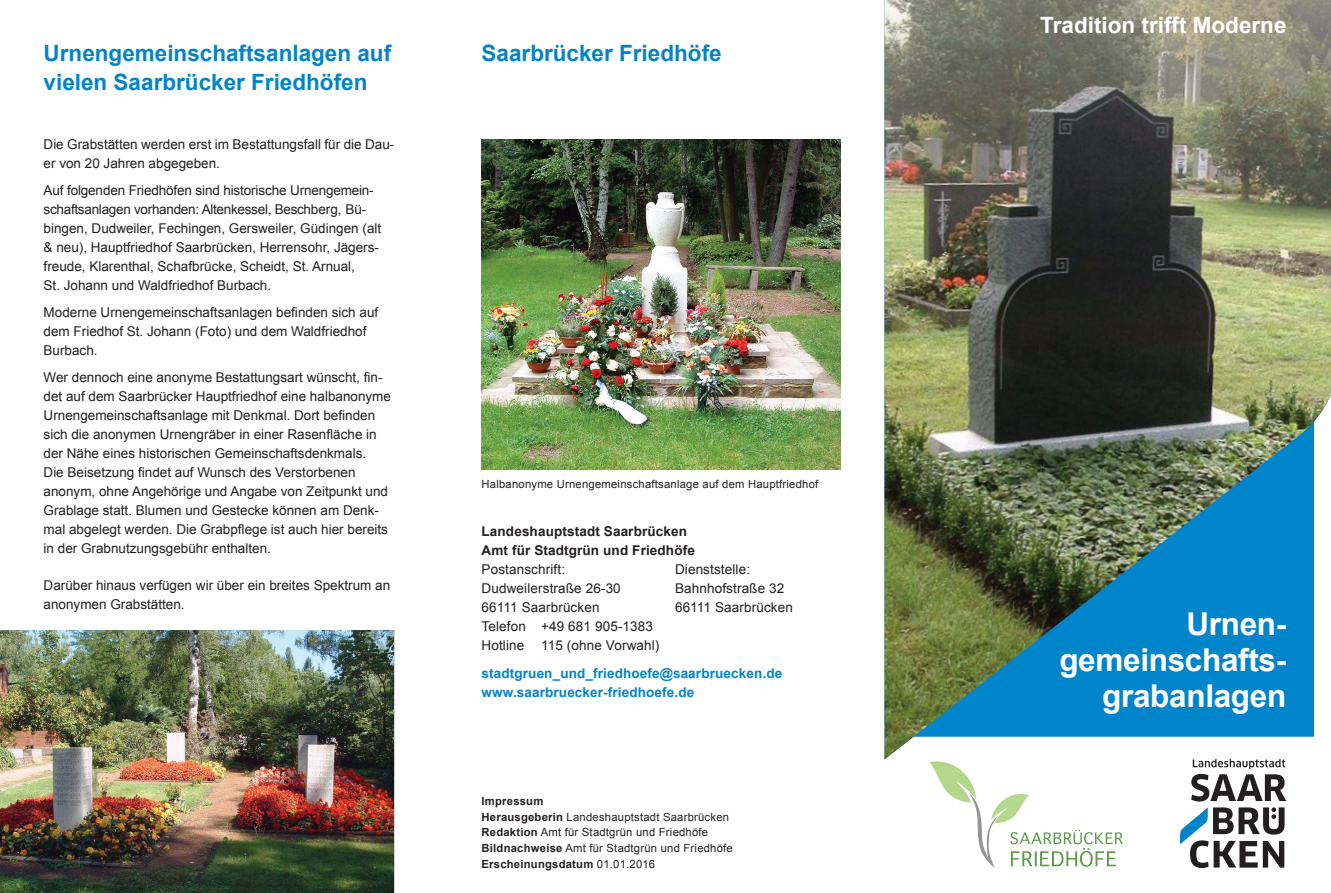
<style>
.page{position:relative;width:1331px;height:893px;background:#fff}
.page>*{position:absolute;margin:0;border:0;box-sizing:border-box;transform-origin:0 0}
.t1{font:700 31.5px/36px "Arial";letter-spacing:-.01em;color:#fff;text-align:right}
.t2{font:700 22.5px/29.2px "Arial";color:#0084ca}
.t3{font:700 22.5px "Arial";color:#fff}
.t4{font:13.5px/18.9px "Arial";color:#231f20}
.t5{font:700 13.5px/18.9px "Arial";letter-spacing:.01em;color:#0084ca}
.t6{font:700 13.5px/18.9px "Arial";letter-spacing:.01em;color:#231f20}
.t7{font:11.25px/15.8px "Arial";letter-spacing:.02em;color:#231f20}
.s1{font-weight:700}
</style>
<div class="page">
<svg style="left:1180px;top:759px;width:106px;height:109px"></svg>
<svg style="left:929px;top:761px;width:194px;height:107px"></svg>
<img style="left:0;top:631px;width:394px;height:262px">
<img style="left:482px;top:139px;width:359px;height:331px">
<img style="left:884px;top:0;width:447px;height:759px">
<h2 class="t2" style="left:44px;top:39px;width:349px">Urnengemeinschaftsanlagen auf vielen Saarbrücker Friedhöfen</h2>
<p class="t4" style="left:44px;top:135px;width:352px">Die Grabstätten werden erst im Bestattungsfall für die Dau&shy;er von 20 Jahren abgegeben.</p>
<p class="t4" style="left:44px;top:181px;width:339px">Auf folgenden Friedhöfen sind historische Urnengemein&shy;schaftsanlagen vorhanden: Altenkessel, Beschberg, Bü&shy;bingen, Dudweiler, Fechingen, Gersweiler, Güdingen (alt &amp; neu), Hauptfriedhof Saarbrücken, Herrensohr, Jägers&shy;freude, Klarenthal, Schafbrücke, Scheidt, St. Arnual,<br>St. Johann und Waldfriedhof Burbach.</p>
<p class="t4" style="left:44px;top:303px;width:336px">Moderne Urnengemeinschaftsanlagen befinden sich auf dem Friedhof St. Johann (Foto) und dem Waldfriedhof<br>Burbach.</p>
<p class="t4" style="left:44px;top:368px;width:349px">Wer dennoch eine anonyme Bestattungsart wünscht, fin&shy;det auf dem Saarbrücker Hauptfriedhof eine halbanonyme Urnengemeinschaftsanlage mit Denkmal. Dort befinden sich die anonymen Urnengräber in einer Rasenfläche in der Nähe eines historischen Gemeinschaftsdenkmals.<br>Die Beisetzung findet auf Wunsch des Verstorbenen anonym, ohne Angehörige und Angabe von Zeitpunkt und Grablage statt. Blumen und Gestecke können am Denk&shy;mal abgelegt werden. Die Grabpflege ist auch hier bereits in der Grabnutzungsgebühr enthalten.</p>
<p class="t4" style="left:44px;top:576px;width:348px">Darüber hinaus verfügen wir über ein breites Spektrum an anonymen Grabstätten.</p>
<h2 class="t2" style="left:482px;top:39px;width:242px">Saarbrücker Friedhöfe</h2>
<p class="t7" style="left:482px;top:476px;width:338px">Halbanonyme Urnengemeinschaftsanlage auf dem Hauptfriedhof</p>
<p class="t6" style="left:482px;top:522px;width:215px">Landeshauptstadt Saarbrücken<br>Amt für Stadtgrün und Friedhöfe</p>
<p class="t4" style="left:482px;top:560px;width:85px">Postanschrift:</p>
<p class="t4" style="left:675px;top:560px;width:77px">Dienststelle:</p>
<p class="t4" style="left:482px;top:579px;width:141px">Dudweilerstraße 26-30</p>
<p class="t4" style="left:675px;top:579px;width:111px">Bahnhofstraße 32</p>
<p class="t4" style="left:482px;top:598px;width:119px">66111 Saarbrücken</p>
<p class="t4" style="left:675px;top:598px;width:119px">66111 Saarbrücken</p>
<p class="t4" style="left:482px;top:616px;width:179px">Telefon +49 681 905-1383<br>Hotline 115 (ohne Vorwahl)</p>
<p class="t5" style="left:482px;top:664px;width:302px">stadtgruen_und_friedhoefe@saarbruecken.de www.saarbruecker-friedhoefe.de</p>
<p class="t7" style="left:482px;top:793px;width:253px"><span class="s1">Impressum<br>Herausgeberin</span> Landeshauptstadt Saarbrücken <span class="s1">Redaktion</span> Amt für Stadtgrün und Friedhöfe <span class="s1">Bildnachweise</span> Amt für Stadtgrün und Friedhöfe <span class="s1">Erscheinungsdatum</span> 01.01.2016</p>
<h2 class="t3" style="left:1040px;top:10px;width:248px">Tradition trifft Moderne</h2>
<h1 class="t1" style="left:1059px;top:606px;width:228px">Urnen&shy;gemeinschafts&shy;grabanlagen</h1>
</div>
